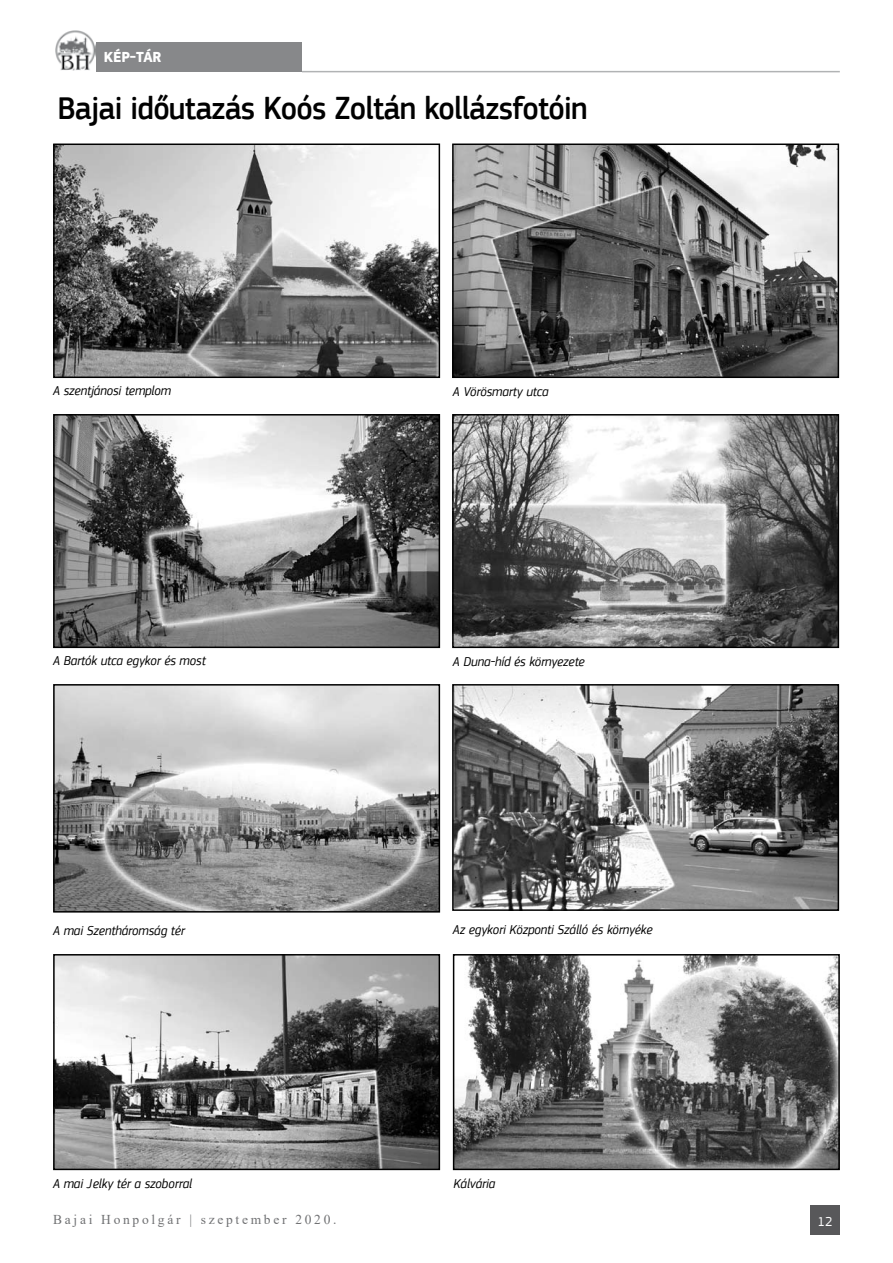
<style>
.page{position:relative;width:893px;height:1263px;background:#fff}
.page>*{position:absolute;margin:0;border:0;box-sizing:border-box;transform-origin:0 0}
.t1{font:500 33px "PF Square Sans Pro";letter-spacing:-.025em;color:#000;scale:.95 1}
.t2{font:700 15px "PF Square Sans Pro";color:#fff}
.t3{font:italic 13.5px "PF Square Sans Pro";letter-spacing:-.01em;color:#000;scale:.95 1}
.t4{font:13.5px "Times New Roman";letter-spacing:.2em;color:#707173}
.t5{font:13.5px "PF Square Sans Pro";color:#fff}
</style>
<div class="page">
<div style="left:810px;top:1205px;width:30px;height:30px;background:#58585a"></div>
<div style="left:96px;top:42px;width:206px;height:30px;background:#87888a"></div>
<hr style="left:302px;top:71px;width:538px;height:1px;background:#b1b3b4">
<img style="left:55px;top:30px;width:40px;height:41px">
<img style="left:455px;top:147px;width:381px;height:228px">
<div style="left:452px;top:144px;width:387px;height:234px;border:2px solid #000"></div>
<img style="left:455px;top:417px;width:381px;height:228px">
<div style="left:452px;top:414px;width:387px;height:234px;border:2px solid #000"></div>
<img style="left:455px;top:687px;width:381px;height:221px">
<div style="left:452px;top:684px;width:387px;height:227px;border:2px solid #000"></div>
<img style="left:456px;top:957px;width:381px;height:210px">
<div style="left:453px;top:954px;width:387px;height:216px;border:2px solid #000"></div>
<img style="left:56px;top:147px;width:381px;height:228px">
<div style="left:53px;top:144px;width:387px;height:234px;border:2px solid #000"></div>
<img style="left:56px;top:417px;width:381px;height:228px">
<div style="left:53px;top:414px;width:387px;height:234px;border:2px solid #000"></div>
<img style="left:56px;top:687px;width:381px;height:222px">
<div style="left:53px;top:684px;width:387px;height:228px;border:2px solid #000"></div>
<img style="left:56px;top:957px;width:381px;height:210px">
<div style="left:53px;top:954px;width:387px;height:216px;border:2px solid #000"></div>
<p class="t2" style="left:104px;top:48px;width:50px">KÉP-TÁR</p>
<h1 class="t1" style="left:57px;top:89px;width:560px">Bajai időutazás Koós Zoltán kollázsfotóin</h1>
<p class="t3" style="left:53px;top:383px;width:126px">A szentjánosi templom</p>
<p class="t3" style="left:453px;top:384px;width:102px">A Vörösmarty utca</p>
<p class="t3" style="left:53px;top:653px;width:162px">A Bartók utca egykor és most</p>
<p class="t3" style="left:453px;top:654px;width:140px">A Duna-híd és környezete</p>
<p class="t3" style="left:53px;top:922px;width:140px">A mai Szentháromság tér</p>
<p class="t3" style="left:453px;top:922px;width:212px">Az egykori Központi Szálló és környéke</p>
<p class="t3" style="left:53px;top:1175px;width:148px">A mai Jelky tér a szoborral</p>
<p class="t3" style="left:454px;top:1175px;width:46px">Kálvária</p>
<p class="t4" style="left:53px;top:1210px;width:285px">Bajai Honpolgár | szeptember 2020.</p>
<p class="t5" style="left:817px;top:1214px;width:17px">12</p>
</div>
